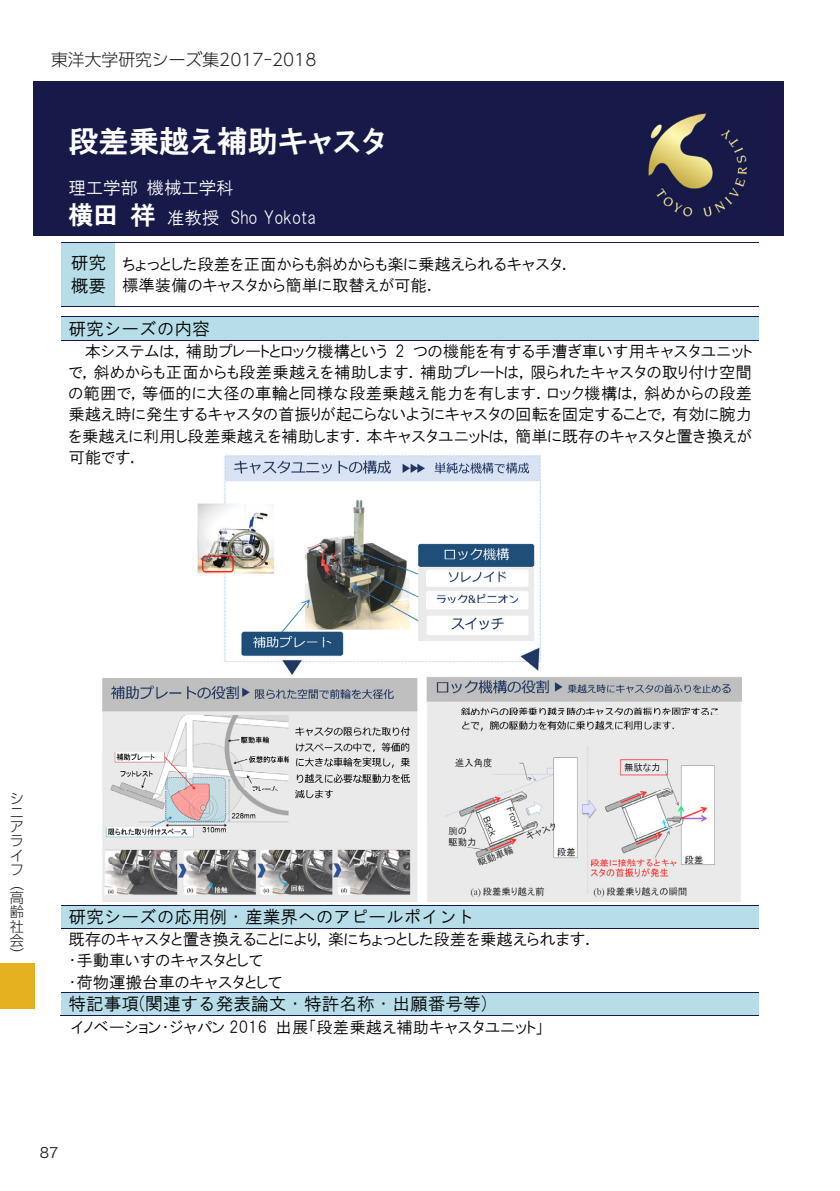
<style>
.page{position:relative;width:840px;height:1191px;background:#fff}
.page>*{position:absolute;margin:0;border:0;box-sizing:border-box;transform-origin:0 0}
.t1{font:30.2px "HGP Gothic E";color:#fff}
.t2{font:17.6px/23px "HGS Gothic M";color:#000}
.t3{font:17.6px/30.8px "HGP Gothic M";letter-spacing:-.01em;color:#fff}
.t4{font:300 16.8px "UD Shin Go Pro";color:#231f20}
.t5{font:16.4px/21.2px "HGP Gothic M";letter-spacing:.005em;color:#000}
.t6{font:300 14.2px/14.2px "UD Shin Go Pro";color:#231f20;text-align:justify}
.t7{font:14.2px "Hira Kaku Pro W3";color:#231f20}
.s1{font-family:"HGP Gothic E";font-size:25.2px}
</style>
<div class="page">
<div style="left:0;top:963px;width:34px;height:45px;background:#e6b120"></div>
<div style="left:33px;top:82px;width:749px;height:154px;background:#171949"></div>
<div style="left:62px;top:242px;width:53px;height:64px;background:#b6dde8"></div>
<hr style="left:62px;top:242px;width:696px;height:1px;background:#17184b">
<hr style="left:62px;top:306px;width:696px;height:1px;background:#17184b">
<div style="left:68px;top:317px;width:683px;height:23px;background:#b6dde8"></div>
<hr style="left:62px;top:317px;width:696px;height:1px;background:#17184b">
<hr style="left:62px;top:340px;width:696px;height:1px;background:#17184b">
<div style="left:68px;top:905px;width:683px;height:23px;background:#b6dde8"></div>
<hr style="left:62px;top:905px;width:696px;height:1px;background:#17184b">
<hr style="left:62px;top:928px;width:696px;height:1px;background:#17184b">
<div style="left:68px;top:992px;width:683px;height:23px;background:#b6dde8"></div>
<hr style="left:62px;top:992px;width:696px;height:1px;background:#17184b">
<hr style="left:61px;top:1015px;width:697px;height:1px;background:#17184b">
<img style="left:102px;top:455px;width:639px;height:446px">
<img style="left:648px;top:113px;width:100px;height:104px">
<p class="t4" style="left:51px;top:46px;width:267px">東洋大学研究シーズ集2017-2018</p>
<h1 class="t1" style="left:68px;top:126px;width:318px">段差乗越え補助キャスタ</h1>
<p class="t3" style="left:68px;top:172px;width:249px">理工学部 機械工学科<br><span class="s1">横田 祥</span> 准教授 Sho Yokota</p>
<p class="t2" style="left:71px;top:251px;width:37px">研究概要</p>
<p class="t5" style="left:122px;top:253px;width:452px">ちょっとした段差を正面からも斜めからも楽に乗越えられるキャスタ．標準装備のキャスタから簡単に取替えが可能．</p>
<p class="t2" style="left:68px;top:317px;width:143px">研究シーズの内容</p>
<p class="t5" style="left:68px;top:340px;width:685px;text-align:justify;text-indent:16px">本システムは，補助プレートとロック機構という 2 つの機能を有する手漕ぎ車いす用キャスタユニットで，斜めからも正面からも段差乗越えを補助します．補助プレートは，限られたキャスタの取り付け空間の範囲で，等価的に大径の車輪と同様な段差乗越え能力を有します．ロック機構は，斜めからの段差乗越え時に発生するキャスタの首振りが起こらないようにキャスタの回転を固定することで，有効に腕力を乗越えに利用し段差乗越えを補助します．本キャスタユニットは，簡単に既存のキャスタと置き換えが可能です．</p>
<p class="t6" style="left:10px;top:790px;width:15px">シニアライフ（高齢社会）</p>
<p class="t2" style="left:68px;top:905px;width:407px">研究シーズの応用例・産業界へのアピールポイント</p>
<p class="t5" style="left:68px;top:928px;width:529px">既存のキャスタと置き換えることにより，楽にちょっとした段差を乗越えられます．・手動車いすのキャスタとして<br>・荷物運搬台車のキャスタとして</p>
<p class="t2" style="left:68px;top:992px;width:420px">特記事項(関連する発表論文・特許名称・出願番号等)</p>
<p class="t5" style="left:71px;top:1016px;width:473px">イノベーション・ジャパン 2016 出展「段差乗越え補助キャスタユニット」</p>
<p class="t7" style="left:40px;top:1140px;width:20px">87</p>
</div>
